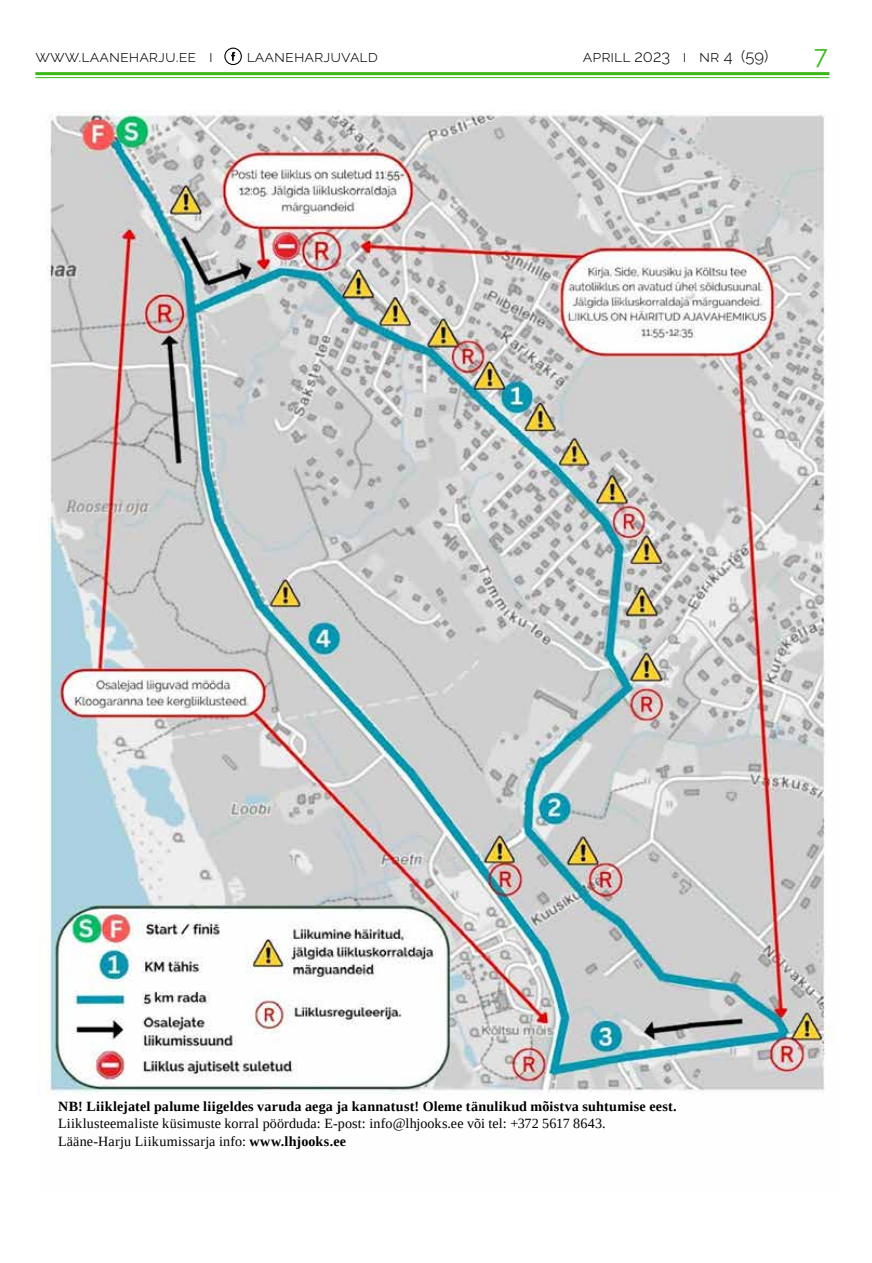
<style>
.page{position:relative;width:872px;height:1263px;background:#fff}
.page>*{position:absolute;margin:0;border:0;box-sizing:border-box;transform-origin:0 0}
.t1{font:25.5px "Raleway";color:#3ab916}
.t2{font:300 16.5px "Raleway";color:#000}
.t3{font:14.1px/17.2px "Tinos";letter-spacing:.01em;color:#000}
.t4{font:700 14.1px "Tinos";letter-spacing:.02em;color:#000}
.s1{font-weight:700}
</style>
<div class="page">
<svg style="left:224px;top:48px;width:18px;height:17px"></svg>
<hr style="left:35px;top:72px;width:794px;height:3px;background:#3ab916">
<hr style="left:35px;top:77px;width:794px;height:1px;background:#3ab916">
<img style="left:47px;top:111px;width:787px;height:984px">
<p class="t2" style="left:35px;top:47px;width:179px">www.laaneharju.ee i</p>
<p class="t2" style="left:247px;top:47px;width:133px">laaneharjuvald</p>
<p class="t2" style="left:583px;top:47px;width:187px">aprill 2023 i nr 4 (59)</p>
<h1 class="t1" style="left:814px;top:40px;width:15px">7</h1>
<p class="t4" style="left:58px;top:1097px;width:620px">NB! Liiklejatel palume liigeldes varuda aega ja kannatust! Oleme tänulikud mõistva suhtumise eest.</p>
<p class="t3" style="left:58px;top:1115px;width:549px">Liiklusteemaliste küsimuste korral pöörduda: E-post: info@lhjooks.ee või tel: +372 5617 8643.<br>Lääne-Harju Liikumissarja info: <span class="s1">www.lhjooks.ee</span></p>
</div>
